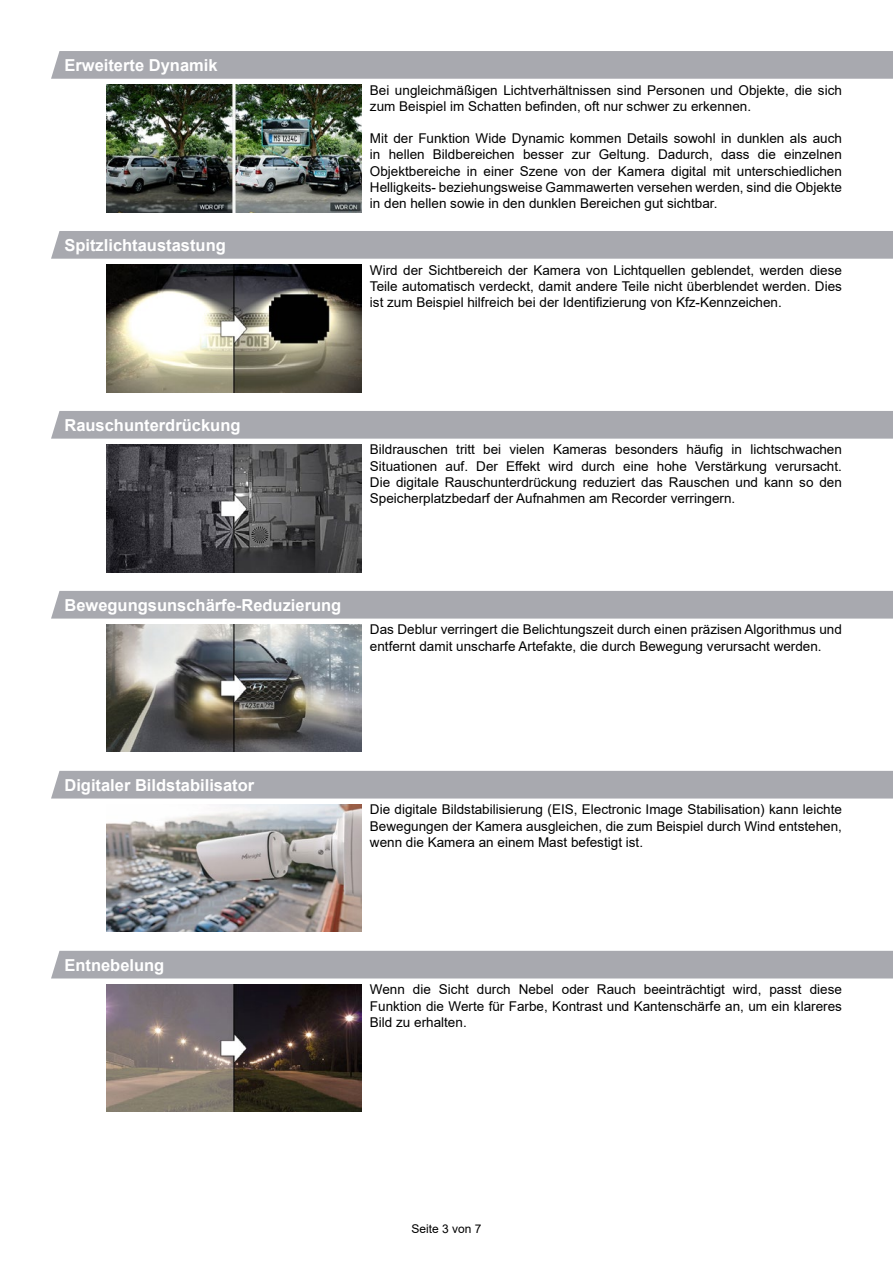
<style>
.page{position:relative;width:893px;height:1263px;background:#fff}
.page>*{position:absolute;margin:0;border:0;box-sizing:border-box;transform-origin:0 0}
.t1{font:700 16.5px "Arial";color:#fff}
.t2{font:13.5px/16.2px "Arial";color:#000;text-align:justify}
.t3{font:12px "Arial";color:#000}
</style>
<div class="page">
<div style="left:51px;top:51px;width:842px;height:28px;background:#a8a9af"></div>
<img style="left:106px;top:85px;width:255px;height:127px">
<div style="left:51px;top:231px;width:842px;height:28px;background:#a8a9af"></div>
<img style="left:106px;top:265px;width:255px;height:127px">
<div style="left:51px;top:411px;width:842px;height:28px;background:#a8a9af"></div>
<img style="left:106px;top:445px;width:255px;height:127px">
<div style="left:51px;top:591px;width:842px;height:28px;background:#a8a9af"></div>
<img style="left:106px;top:625px;width:255px;height:127px">
<div style="left:51px;top:771px;width:842px;height:27px;background:#a8a9af"></div>
<img style="left:106px;top:804px;width:255px;height:128px">
<div style="left:51px;top:951px;width:842px;height:27px;background:#a8a9af"></div>
<img style="left:106px;top:984px;width:255px;height:128px">
<p class="t1" style="left:64px;top:54px;width:155px">Erweiterte Dynamik</p>
<p class="t1" style="left:64px;top:234px;width:163px">Spitzlichtaustastung</p>
<p class="t2" style="left:370px;top:82px;width:473px">Bei ungleichmäßigen Lichtverhältnissen sind Personen und Objekte, die sich zum Beispiel im Schatten befinden, oft nur schwer zu erkennen.</p>
<p class="t2" style="left:370px;top:130px;width:473px">Mit der Funktion Wide Dynamic kommen Details sowohl in dunklen als auch in hellen Bildbereichen besser zur Geltung. Dadurch, dass die einzelnen Objektbereiche in einer Szene von der Kamera digital mit unterschiedlichen Helligkeits- beziehungsweise Gammawerten versehen werden, sind die Objekte in den hellen sowie in den dunklen Bereichen gut sichtbar.</p>
<p class="t2" style="left:370px;top:262px;width:473px">Wird der Sichtbereich der Kamera von Lichtquellen geblendet, werden diese Teile automatisch verdeckt, damit andere Teile nicht überblendet werden. Dies ist zum Beispiel hilfreich bei der Identifizierung von Kfz-Kennzeichen.</p>
<p class="t1" style="left:64px;top:414px;width:178px">Rauschunterdrückung</p>
<p class="t2" style="left:370px;top:441px;width:473px">Bildrauschen tritt bei vielen Kameras besonders häufig in lichtschwachen Situationen auf. Der Effekt wird durch eine hohe Verstärkung verursacht.<br>Die digitale Rauschunterdrückung reduziert das Rauschen und kann so den Speicherplatzbedarf der Aufnahmen am Recorder verringern.</p>
<p class="t1" style="left:64px;top:594px;width:278px">Bewegungsunschärfe-Reduzierung</p>
<p class="t2" style="left:370px;top:621px;width:473px">Das Deblur verringert die Belichtungszeit durch einen präzisen Algorithmus und entfernt damit unscharfe Artefakte, die durch Bewegung verursacht werden.</p>
<p class="t1" style="left:64px;top:774px;width:191px">Digitaler Bildstabilisator</p>
<p class="t1" style="left:64px;top:954px;width:101px">Entnebelung</p>
<p class="t2" style="left:370px;top:801px;width:473px">Die digitale Bildstabilisierung (EIS, Electronic Image Stabilisation) kann leichte Bewegungen der Kamera ausgleichen, die zum Beispiel durch Wind entstehen, wenn die Kamera an einem Mast befestigt ist.</p>
<p class="t2" style="left:370px;top:981px;width:473px">Wenn die Sicht durch Nebel oder Rauch beeinträchtigt wird, passt diese Funktion die Werte für Farbe, Kontrast und Kantenschärfe an, um ein klareres Bild zu erhalten.</p>
<p class="t3" style="left:411px;top:1220px;width:72px">Seite 3 von 7</p>
</div>
